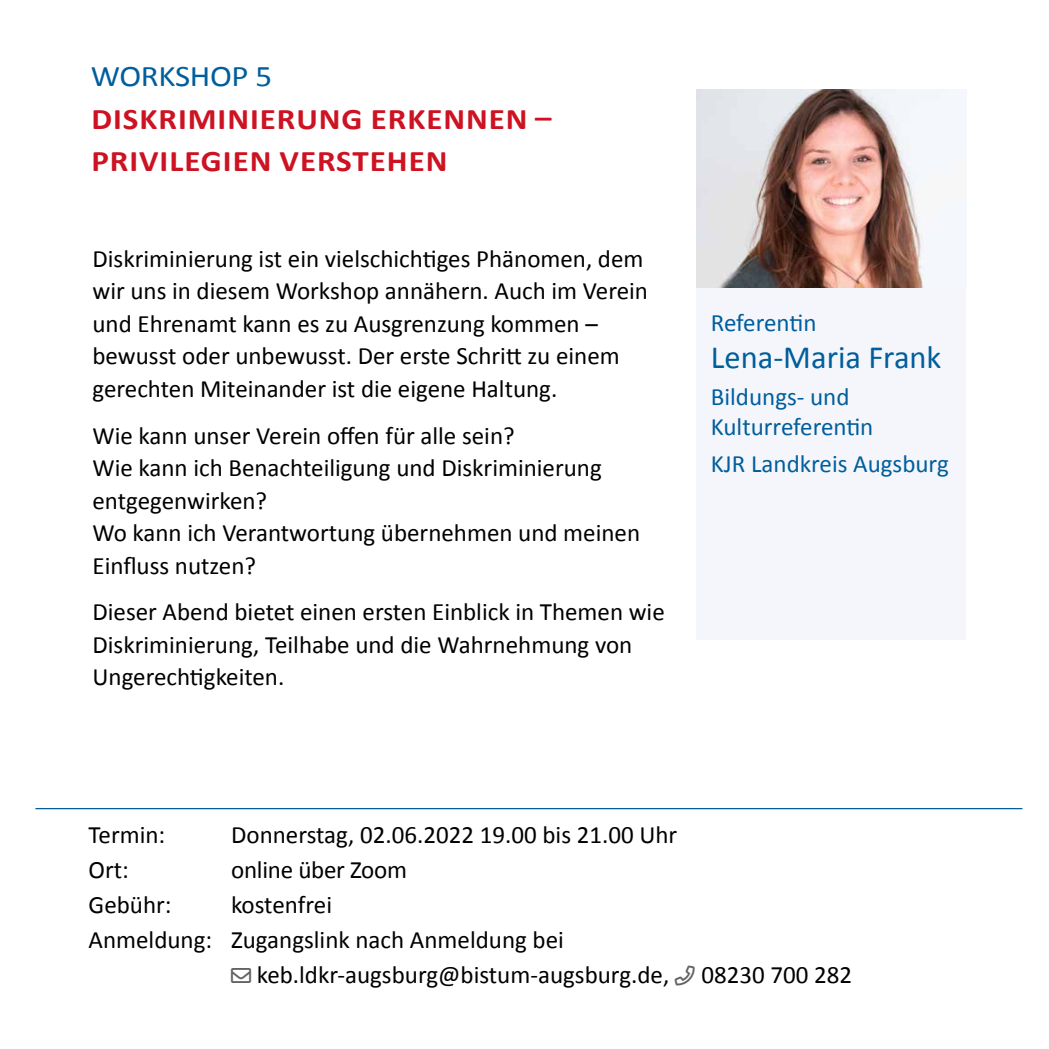
<style>
.page{position:relative;width:1049px;height:1049px;background:#fff}
.page>*{position:absolute;margin:0;border:0;box-sizing:border-box;transform-origin:0 0}
.t1{font:32.5px "Calibri";color:#005e9c}
.t2{font:700 30px/42.5px "Calibri";letter-spacing:.03em;color:#cd1222;scale:1.1 1}
.t3{font:30px "Calibri";letter-spacing:-.01em;color:#005e9c;scale:1.1 1}
.t4{font:25px/32.5px "Calibri";color:#000}
.t5{font:25px/30px "Calibri";color:#005e9c}
.s1{color:#646363}
</style>
<div class="page">
<div style="left:697px;top:288px;width:269px;height:352px;background:#f4f6fb"></div>
<hr style="left:35px;top:808px;width:987px;height:1px;background:#005e9c">
<img style="left:697px;top:89px;width:269px;height:199px">
<p class="t3" style="left:91px;top:58px;width:166px">WORKSHOP 5</p>
<p class="t2" style="left:91px;top:96px;width:420px">DISKRIMINIERUNG ERKENNEN –<br>PRIVILEGIEN VERSTEHEN</p>
<p class="t4" style="left:92px;top:241px;width:557px">Diskriminierung ist ein vielschichtiges Phänomen, dem wir uns in diesem Workshop annähern. Auch im Verein und Ehrenamt kann es zu Ausgrenzung kommen – bewusst oder unbewusst. Der erste Schritt zu einem gerechten Miteinander ist die eigene Haltung.</p>
<p class="t4" style="left:92px;top:418px;width:549px">Wie kann unser Verein offen für alle sein?<br>Wie kann ich Benachteiligung und Diskriminierung entgegenwirken?<br>Wo kann ich Verantwortung übernehmen und meinen Einfluss nutzen?</p>
<p class="t4" style="left:92px;top:594px;width:574px">Dieser Abend bietet einen ersten Einblick in Themen wie<br>Diskriminierung, Teilhabe und die Wahrnehmung von<br>Ungerechtigkeiten.</p>
<p class="t5" style="left:711px;top:306px;width:107px">Referentin</p>
<h1 class="t1" style="left:711px;top:337px;width:232px">Lena-Maria Frank</h1>
<p class="t5" style="left:711px;top:381px;width:164px">Bildungs- und<br>Kulturreferentin</p>
<p class="t5" style="left:711px;top:448px;width:239px">KJR Landkreis Augsburg</p>
<p class="t4" style="left:89px;top:817px;width:78px">Termin:</p>
<p class="t4" style="left:231px;top:817px;width:448px">Donnerstag, 02.06.2022 19.00 bis 21.00 Uhr</p>
<p class="t4" style="left:89px;top:852px;width:42px">Ort:</p>
<p class="t4" style="left:231px;top:852px;width:177px">online über Zoom</p>
<p class="t4" style="left:89px;top:887px;width:85px">Gebühr:</p>
<p class="t4" style="left:89px;top:886px;width:477px;line-height:35px;text-indent:143px">kostenfrei<br>Anmeldung: Zugangslink nach Anmeldung bei</p>
<p class="t4" style="left:231px;top:957px;width:440px"><span class="s1">→</span> keb.ldkr-augsburg@bistum-augsburg.de,</p>
<p class="t4" style="left:701px;top:957px;width:152px">08230 700 282</p>
</div>
